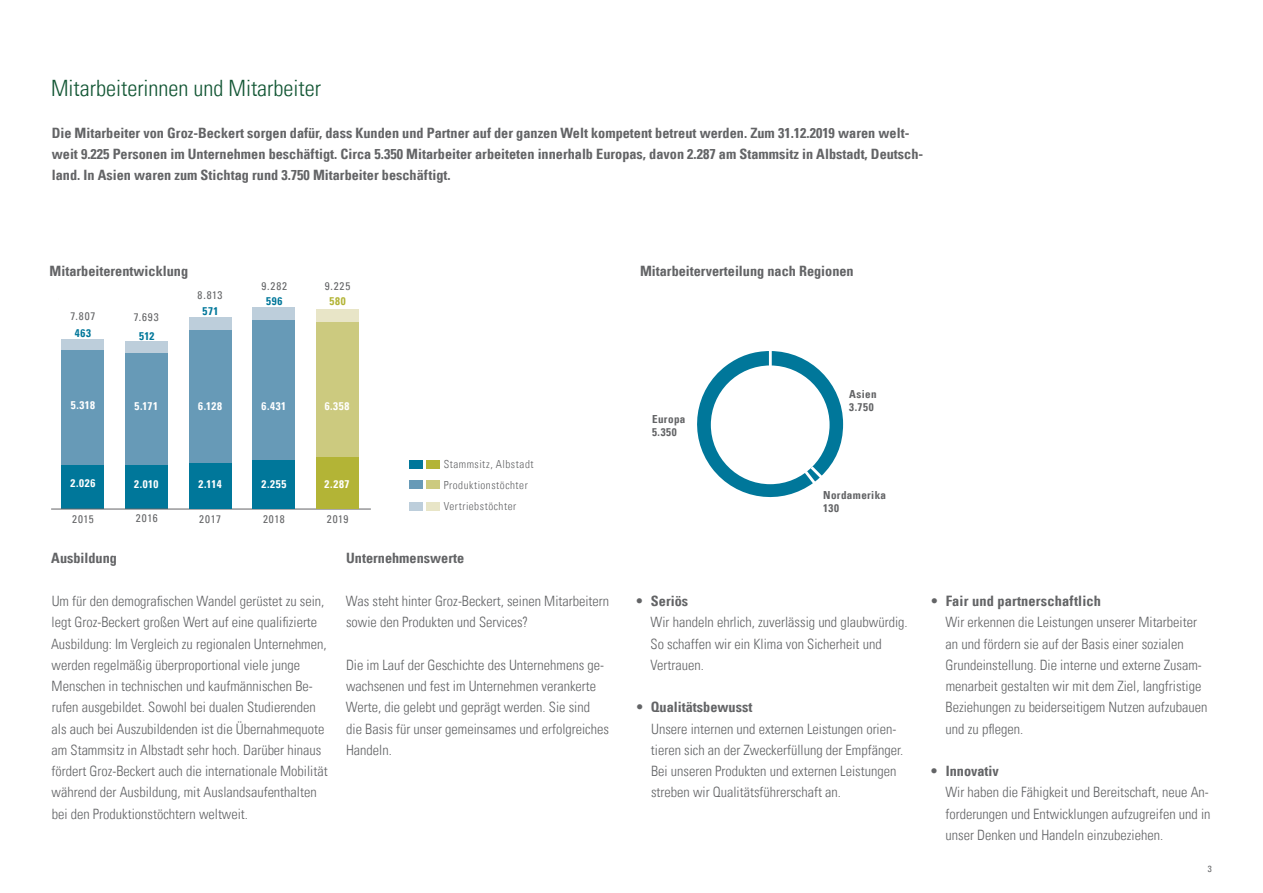
<style>
.page{position:relative;width:1263px;height:893px;background:#fff}
.page>*{position:absolute;margin:0;border:0;box-sizing:border-box;transform-origin:0 0}
.t1{font:22.5px "Univers Com 47 Light Cond";color:#125634}
.t2{font:14.4px "Univers Com 67 Bold Cond";letter-spacing:.01em;color:#636466}
.t3{font:14.25px/21.3px "Univers Com 47 Light Cond";color:#636466}
.t4{font:14.25px/21px "Univers Com 67 Bold Cond";color:#636466}
.t5{font:11.1px "Univers Com 47 Light Cond";letter-spacing:.045em;color:#636466}
.t6{font:11.1px "Univers Com 67 Bold Cond";letter-spacing:.055em;color:#fff}
.t7{font:condensed 11.1px "Univers Com 57";letter-spacing:.08em;color:#636466}
.t8{font:11.1px/13.4px "Univers Com 67 Bold Cond";letter-spacing:.035em;color:#636466}
.t9{font:11.1px "Univers Com 67 Bold Cond";letter-spacing:.055em;color:#00779a}
.t10{font:11.1px "Univers Com 67 Bold Cond";color:#b3b436}
.t11{font:condensed 9px "Univers Com 57";color:#636466}
.s1{font-family:"Univers Com 47 Light Cond"}
.s2{font-family:"Univers Com 47 Light Cond";font-size:14.25px}
</style>
<div class="page">
<div style="left:409px;top:460px;width:14px;height:8px;background:#00779a"></div>
<div style="left:409px;top:480px;width:14px;height:9px;background:#679ab7"></div>
<div style="left:426px;top:480px;width:14px;height:9px;background:#ccca7f"></div>
<div style="left:426px;top:460px;width:14px;height:8px;background:#b3b436"></div>
<div style="left:409px;top:502px;width:14px;height:9px;background:#bdcedb"></div>
<div style="left:426px;top:502px;width:14px;height:9px;background:#e8e5c7"></div>
<svg style="left:697px;top:351px;width:146px;height:147px"></svg>
<div style="left:711px;top:365px;width:118px;height:119px;background:#fff;border-radius:50%"></div>
<div style="left:62px;top:349px;width:42px;height:116px;background:#679ab7"></div>
<div style="left:125px;top:353px;width:43px;height:112px;background:#679ab7"></div>
<div style="left:62px;top:465px;width:42px;height:44px;background:#00779a"></div>
<div style="left:125px;top:465px;width:43px;height:44px;background:#00779a"></div>
<div style="left:62px;top:339px;width:42px;height:10px;background:#bdcedb"></div>
<hr style="left:51px;top:509px;width:320px;height:1px;background:#636466">
<div style="left:125px;top:342px;width:43px;height:11px;background:#bdcedb"></div>
<div style="left:189px;top:330px;width:42px;height:133px;background:#679ab7"></div>
<div style="left:189px;top:463px;width:42px;height:46px;background:#00779a"></div>
<div style="left:189px;top:317px;width:42px;height:13px;background:#bdcedb"></div>
<div style="left:253px;top:320px;width:42px;height:140px;background:#679ab7"></div>
<div style="left:253px;top:460px;width:42px;height:49px;background:#00779a"></div>
<div style="left:253px;top:307px;width:42px;height:13px;background:#bdcedb"></div>
<div style="left:316px;top:321px;width:42px;height:139px;background:#ccca7f"></div>
<div style="left:316px;top:457px;width:42px;height:52px;background:#b3b436"></div>
<div style="left:316px;top:309px;width:42px;height:13px;background:#e8e5c7"></div>
<h1 class="t1" style="left:51px;top:74px;width:271px">Mitarbeiterinnen und Mitarbeiter</h1>
<p class="t4" style="left:52px;top:123px;width:873px">Die Mitarbeiter von Groz-Beckert sorgen dafür, dass Kunden und Partner auf der ganzen Welt kompetent betreut werden. Zum 31.12.2019 waren welt&shy;weit 9.225 Personen im Unternehmen beschäftigt. Circa 5.350 Mitarbeiter arbeiteten innerhalb Europas, davon 2.287 am Stammsitz in Albstadt, Deutsch&shy;land. In Asien waren zum Stichtag rund 3.750 Mitarbeiter beschäftigt.</p>
<p class="t4" style="left:50px;top:261px;width:140px">Mitarbeiterentwicklung</p>
<p class="t4" style="left:640px;top:261px;width:215px">Mitarbeiterverteilung nach Regionen</p>
<p class="t7" style="left:198px;top:288px;width:26px">8.813</p>
<p class="t7" style="left:261px;top:279px;width:27px">9.282</p>
<p class="t9" style="left:266px;top:294px;width:18px">596</p>
<p class="t7" style="left:325px;top:279px;width:27px">9.225</p>
<p class="t10" style="left:329px;top:294px;width:18px">580</p>
<p class="t7" style="left:71px;top:309px;width:26px">7.807</p>
<p class="t7" style="left:134px;top:310px;width:26px">7.693</p>
<p class="t9" style="left:203px;top:305px;width:17px">571</p>
<p class="t9" style="left:75px;top:326px;width:18px">463</p>
<p class="t9" style="left:139px;top:329px;width:17px">512</p>
<p class="t6" style="left:71px;top:398px;width:26px">5.318</p>
<p class="t6" style="left:135px;top:399px;width:25px">5.171</p>
<p class="t6" style="left:198px;top:399px;width:25px">6.128</p>
<p class="t6" style="left:262px;top:399px;width:26px">6.431</p>
<p class="t6" style="left:325px;top:399px;width:26px">6.358</p>
<p class="t6" style="left:71px;top:476px;width:26px">2.026</p>
<p class="t6" style="left:134px;top:477px;width:26px">2.010</p>
<p class="t6" style="left:199px;top:477px;width:25px">2.114</p>
<p class="t6" style="left:261px;top:477px;width:26px">2.255</p>
<p class="t6" style="left:325px;top:477px;width:26px">2.287</p>
<p class="t7" style="left:72px;top:512px;width:23px">2015</p>
<p class="t7" style="left:136px;top:511px;width:23px">2016</p>
<p class="t7" style="left:199px;top:512px;width:23px">2017</p>
<p class="t7" style="left:263px;top:512px;width:23px">2018</p>
<p class="t7" style="left:327px;top:512px;width:23px">2019</p>
<p class="t5" style="left:444px;top:457px;width:91px">Stammsitz, Albstadt</p>
<p class="t5" style="left:444px;top:499px;width:74px">Vertriebstöchter</p>
<p class="t5" style="left:444px;top:478px;width:86px">Produktionstöchter</p>
<p class="t8" style="left:652px;top:412px;width:35px">Europa<br>5.350</p>
<p class="t8" style="left:849px;top:387px;width:29px">Asien<br>3.750</p>
<p class="t8" style="left:823px;top:488px;width:64px">Nordamerika<br>130</p>
<p class="t4" style="left:51px;top:548px;width:67px">Ausbildung</p>
<p class="t3" style="left:51px;top:590px;width:278px">Um für den demografischen Wandel gerüstet zu sein, legt Groz-Beckert großen Wert auf eine qualifizierte Ausbildung: Im Vergleich zu regionalen Unternehmen, werden regelmäßig überproportional viele junge Menschen in technischen und kaufmännischen Be&shy;rufen ausgebildet. Sowohl bei dualen Studierenden als auch bei Auszubildenden ist die Übernahmequote am Stammsitz in Albstadt sehr hoch. Darüber hinaus fördert Groz-Beckert auch die internationale Mobilität während der Ausbildung, mit Auslandsaufenthalten bei den Produktionstöchtern weltweit.</p>
<p class="t4" style="left:637px;top:590px;width:53px">• Seriös</p>
<p class="t4" style="left:346px;top:548px;width:119px">Unternehmenswerte</p>
<p class="t3" style="left:346px;top:590px;width:265px">Was steht hinter Groz-Beckert, seinen Mitarbeitern sowie den Produkten und Services?</p>
<p class="t3" style="left:346px;top:654px;width:265px">Die im Lauf der Geschichte des Unternehmens ge&shy;wachsenen und fest im Unternehmen verankerte Werte, die gelebt und geprägt werden. Sie sind die Basis für unser gemeinsames und erfolgreiches Handeln.</p>
<p class="t3" style="left:651px;top:612px;width:259px">Wir handeln ehrlich, zuverlässig und glaubwürdig.<br>So schaffen wir ein Klima von Sicherheit und<br>Vertrauen.</p>
<p class="t4" style="left:635px;top:697px;width:118px"><span class="s1">•</span> Qualitätsbewusst</p>
<p class="t3" style="left:651px;top:718px;width:254px">Unsere internen und externen Leistungen orien&shy;tieren sich an der Zweckerfüllung der Empfänger.<br>Bei unseren Produkten und externen Leistungen streben wir Qualitätsführerschaft an.</p>
<p class="t2" style="left:930px;top:592px;width:173px"><span class="s2">•</span> Fair und partnerschaftlich</p>
<p class="t3" style="left:945px;top:612px;width:264px">Wir erkennen die Leistungen unserer Mitarbeiter an und fördern sie auf der Basis einer sozialen Grundeinstellung. Die interne und externe Zusam&shy;menarbeit gestalten wir mit dem Ziel, langfristige Beziehungen zu beiderseitigem Nutzen aufzubauen und zu pflegen.</p>
<p class="t4" style="left:931px;top:760px;width:69px">• Innovativ</p>
<p class="t3" style="left:945px;top:782px;width:267px;text-align:justify">Wir haben die Fähigkeit und Bereitschaft, neue An&shy;forderungen und Entwicklungen aufzugreifen und in unser Denken und Handeln einzubeziehen.</p>
<p class="t11" style="left:1208px;top:863px;width:5px">3</p>
</div>
